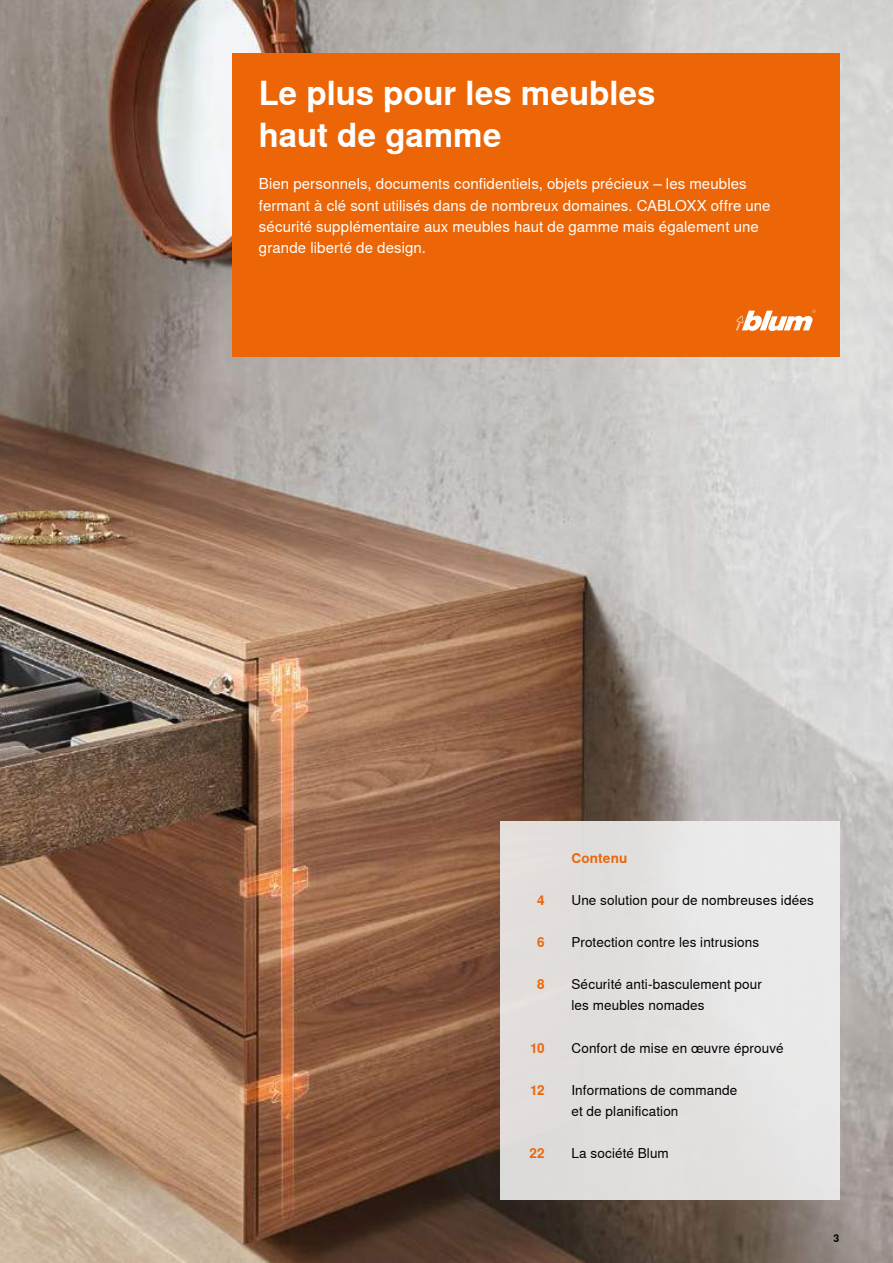
<style>
.page{position:relative;width:893px;height:1263px;background:#fff}
.page>*{position:absolute;margin:0;border:0;box-sizing:border-box;transform-origin:0 0}
.t1{font:700 33px/42px "Nimbus Sans Global";color:#fff}
.t2{font:15px/21px "Nimbus Sans Global";letter-spacing:.005em;color:#fff}
.t3{font:13.5px/21px "Nimbus Sans Global";letter-spacing:.01em;color:#000}
.t4{font:700 13.5px "Nimbus Sans Global";letter-spacing:.01em;color:#ec6608}
.t5{font:700 10.5px "Nimbus Sans Global";color:#000}
</style>
<div class="page">
<img style="left:0;top:0;width:893px;height:1263px">
<div style="left:232px;top:54px;width:607px;height:303px;background:#ec6608"></div>
<svg style="left:736px;top:310px;width:80px;height:21px"></svg>
<div style="left:500px;top:821px;width:339px;height:379px;background:#e3e1df"></div>
<h1 class="t1" style="left:259px;top:73px;width:398px">Le plus pour les meubles haut de gamme</h1>
<p class="t2" style="left:259px;top:174px;width:513px">Bien personnels, documents confidentiels, objets précieux – les meubles fermant à clé sont utilisés dans de nombreux domaines. CABLOXX offre une sécurité supplémentaire aux meubles haut de gamme mais également une grande liberté de design.</p>
<p class="t4" style="left:537px;top:892px;width:9px">4</p>
<p class="t4" style="left:537px;top:935px;width:9px">6</p>
<p class="t4" style="left:537px;top:977px;width:9px">8</p>
<p class="t4" style="left:530px;top:1040px;width:16px">10</p>
<p class="t4" style="left:530px;top:1082px;width:16px">12</p>
<p class="t4" style="left:529px;top:1145px;width:17px">22</p>
<p class="t4" style="left:571px;top:850px;width:57px">Contenu</p>
<p class="t3" style="left:571px;top:890px;width:244px">Une solution pour de nombreuses idées</p>
<p class="t3" style="left:571px;top:932px;width:189px">Protection contre les intrusions</p>
<p class="t3" style="left:571px;top:974px;width:192px">Sécurité anti-basculement pour les meubles nomades</p>
<p class="t3" style="left:571px;top:1037px;width:214px">Confort de mise en œuvre éprouvé</p>
<p class="t3" style="left:571px;top:1079px;width:167px">Informations de commande et de planification</p>
<p class="t3" style="left:571px;top:1142px;width:99px">La société Blum</p>
<p class="t5" style="left:833px;top:1232px;width:7px">3</p>
</div>
